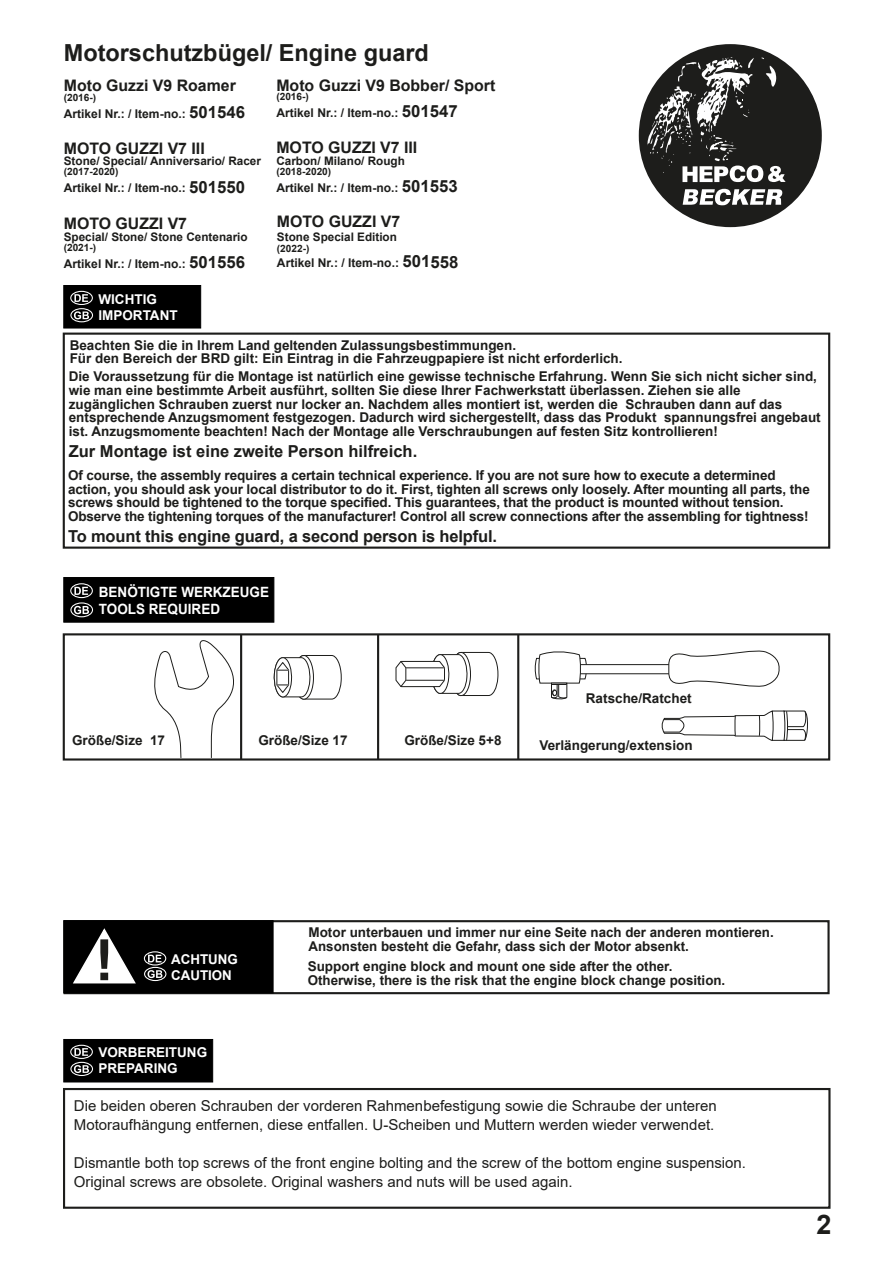
<style>
.page{position:relative;width:893px;height:1263px;background:#fff}
.page>*{position:absolute;margin:0;border:0;box-sizing:border-box;transform-origin:0 0}
.t1{font:700 27px "Arial";color:#1d1d1b}
.t2{font:700 23.4px "Arial";color:#1d1d1b}
.t3{font:700 16.5px "Arial";letter-spacing:-.01em;color:#1d1d1b}
.t4{font:700 15.9px "Arial";color:#1d1d1b}
.t5{font:15px/19.5px "Arial";color:#1d1d1b}
.t6{font:700 14.1px/17px "Arial";color:#fff;scale:.95 1}
.t7{font:700 13.5px/13.5px "Arial";color:#1d1d1b}
.t8{font:700 13.5px/16.2px "Arial";color:#fff}
.t9{font:700 12px "Arial";color:#1d1d1b}
.t10{font:700 11.7px "Arial";color:#1d1d1b}
.t11{font:700 10.05px "Arial";color:#1d1d1b}
.s1{font-size:16.8px}
</style>
<div class="page">
<div style="left:639px;top:44px;width:183px;height:183px;background:#1d1d1b;border-radius:50%"></div>
<svg style="left:683px;top:189px;width:99px;height:16px"></svg>
<svg style="left:647px;top:57px;width:139px;height:125px"></svg>
<div style="left:63px;top:1088px;width:767px;height:121px;border:2px solid #1d1d1b"></div>
<div style="left:63px;top:333px;width:767px;height:216px;border:2px solid #1d1d1b"></div>
<div style="left:63px;top:285px;width:138px;height:43px;background:#000;border:1px solid #000"></div>
<svg style="left:74px;top:294px;width:14px;height:8px"></svg>
<div style="left:70px;top:291px;width:23px;height:14px;border:1px solid #fff;border-radius:50%"></div>
<svg style="left:74px;top:311px;width:15px;height:8px"></svg>
<div style="left:70px;top:308px;width:23px;height:14px;border:1px solid #fff;border-radius:50%"></div>
<div style="left:63px;top:1039px;width:150px;height:43px;background:#000;border:1px solid #000"></div>
<svg style="left:74px;top:1048px;width:14px;height:8px"></svg>
<div style="left:70px;top:1045px;width:23px;height:14px;border:1px solid #fff;border-radius:50%"></div>
<svg style="left:74px;top:1065px;width:15px;height:8px"></svg>
<div style="left:70px;top:1062px;width:23px;height:14px;border:1px solid #fff;border-radius:50%"></div>
<div style="left:64px;top:920px;width:766px;height:74px;border:2px solid #1d1d1b"></div>
<div style="left:63px;top:920px;width:210px;height:73px;background:#000"></div>
<svg style="left:73px;top:928px;width:63px;height:56px"></svg>
<svg style="left:148px;top:955px;width:14px;height:7px"></svg>
<div style="left:144px;top:951px;width:22px;height:14px;border:1px solid #fff;border-radius:50%"></div>
<svg style="left:148px;top:970px;width:14px;height:8px"></svg>
<div style="left:144px;top:967px;width:22px;height:14px;border:1px solid #fff;border-radius:50%"></div>
<div style="left:63px;top:633px;width:767px;height:127px;border:2px solid #1d1d1b"></div>
<svg style="left:661px;top:710px;width:147px;height:31px"></svg>
<svg style="left:152px;top:640px;width:88px;height:119px"></svg>
<div style="left:576px;top:664px;width:96px;height:10px;border:1px solid #1d1d1b"></div>
<svg style="left:535px;top:651px;width:52px;height:49px"></svg>
<svg style="left:668px;top:650px;width:112px;height:37px"></svg>
<hr style="left:240px;top:635px;width:2px;height:124px;background:#1d1d1b">
<hr style="left:517px;top:635px;width:2px;height:124px;background:#1d1d1b">
<hr style="left:377px;top:635px;width:2px;height:124px;background:#1d1d1b">
<svg style="left:395px;top:651px;width:104px;height:46px"></svg>
<div style="left:63px;top:577px;width:211px;height:45px;background:#000"></div>
<svg style="left:74px;top:587px;width:14px;height:8px"></svg>
<div style="left:70px;top:583px;width:23px;height:15px;border:1px solid #fff;border-radius:50%"></div>
<svg style="left:74px;top:606px;width:15px;height:8px"></svg>
<div style="left:70px;top:602px;width:23px;height:15px;border:1px solid #fff;border-radius:50%"></div>
<svg style="left:273px;top:655px;width:69px;height:45px"></svg>
<h2 class="t2" style="left:64px;top:37px;width:367px">Motorschutzbügel/ Engine guard</h2>
<p class="t4" style="left:64px;top:74px;width:174px">Moto Guzzi V9 Roamer</p>
<p class="t11" style="left:64px;top:90px;width:34px">(2016-)</p>
<p class="t9" style="left:64px;top:105px;width:183px">Artikel Nr.: / Item-no.: <span class="s1">501546</span></p>
<p class="t4" style="left:276px;top:74px;width:220px">Moto Guzzi V9 Bobber/ Sport</p>
<p class="t11" style="left:276px;top:89px;width:34px">(2016-)</p>
<p class="t9" style="left:276px;top:104px;width:183px">Artikel Nr.: / Item-no.: <span class="s1">501547</span></p>
<p class="t4" style="left:64px;top:137px;width:142px">MOTO GUZZI V7 III</p>
<p class="t10" style="left:64px;top:153px;width:199px">Stone/ Special/ Anniversario/ Racer</p>
<p class="t11" style="left:64px;top:165px;width:56px">(2017-2020)</p>
<p class="t9" style="left:64px;top:180px;width:183px">Artikel Nr.: / Item-no.: <span class="s1">501550</span></p>
<p class="t4" style="left:64px;top:213px;width:125px">MOTO GUZZI V7</p>
<p class="t10" style="left:64px;top:228px;width:185px">Special/ Stone/ Stone Centenario</p>
<p class="t11" style="left:64px;top:240px;width:34px">(2021-)</p>
<p class="t9" style="left:64px;top:255px;width:183px">Artikel Nr.: / Item-no.: <span class="s1">501556</span></p>
<p class="t8" style="left:98px;top:291px;width:81px">WICHTIG<br>IMPORTANT</p>
<p class="t4" style="left:276px;top:137px;width:142px">MOTO GUZZI V7 III</p>
<p class="t10" style="left:276px;top:152px;width:130px">Carbon/ Milano/ Rough</p>
<p class="t11" style="left:276px;top:164px;width:56px">(2018-2020)</p>
<p class="t9" style="left:276px;top:179px;width:183px">Artikel Nr.: / Item-no.: <span class="s1">501553</span></p>
<p class="t4" style="left:277px;top:210px;width:125px">MOTO GUZZI V7</p>
<p class="t10" style="left:277px;top:229px;width:122px">Stone Special Edition</p>
<p class="t11" style="left:277px;top:241px;width:34px">(2022-)</p>
<p class="t9" style="left:277px;top:255px;width:183px">Artikel Nr.: / Item-no.: <span class="s1">501558</span></p>
<p class="t7" style="left:70px;top:338px;width:554px">Beachten Sie die in Ihrem Land geltenden Zulassungsbestimmungen.<br>Für den Bereich der BRD gilt: Ein Eintrag in die Fahrzeugpapiere ist nicht erforderlich.</p>
<p class="t7" style="left:69px;top:370px;width:753px">Die Voraussetzung für die Montage ist natürlich eine gewisse technische Erfahrung. Wenn Sie sich nicht sicher sind, wie man eine bestimmte Arbeit ausführt, sollten Sie diese Ihrer Fachwerkstatt überlassen. Ziehen sie alle zugänglichen Schrauben zuerst nur locker an. Nachdem alles montiert ist, werden die Schrauben dann auf das entsprechende Anzugsmoment festgezogen. Dadurch wird sichergestellt, dass das Produkt spannungsfrei angebaut ist. Anzugsmomente beachten! Nach der Montage alle Verschraubungen auf festen Sitz kontrollieren!</p>
<p class="t3" style="left:69px;top:440px;width:350px">Zur Montage ist eine zweite Person hilfreich.</p>
<p class="t7" style="left:68px;top:469px;width:743px">Of course, the assembly requires a certain technical experience. If you are not sure how to execute a determined action, you should ask your local distributor to do it. First, tighten all screws only loosely. After mounting all parts, the screws should be tightened to the torque specified. This guarantees, that the product is mounted without tension.<br>Observe the tightening torques of the manufacturer! Control all screw connections after the assembling for tightness!</p>
<p class="t3" style="left:68px;top:525px;width:431px">To mount this engine guard, a second person is helpful.</p>
<p class="t6" style="left:99px;top:583px;width:181px">BENÖTIGTE WERKZEUGE<br>TOOLS REQUIRED</p>
<p class="t7" style="left:586px;top:692px;width:107px">Ratsche/Ratchet</p>
<p class="t7" style="left:72px;top:734px;width:95px">Größe/Size 17</p>
<p class="t7" style="left:258px;top:734px;width:91px">Größe/Size 17</p>
<p class="t7" style="left:404px;top:734px;width:99px">Größe/Size 5+8</p>
<p class="t7" style="left:539px;top:739px;width:155px">Verlängerung/extension</p>
<p class="t8" style="left:171px;top:951px;width:68px">ACHTUNG<br>CAUTION</p>
<p class="t8" style="left:98px;top:1044px;width:110px">VORBEREITUNG<br>PREPARING</p>
<p class="t7" style="left:308px;top:926px;width:467px">Motor unterbauen und immer nur eine Seite nach der anderen montieren.<br>Ansonsten besteht die Gefahr, dass sich der Motor absenkt.</p>
<p class="t7" style="left:308px;top:960px;width:419px">Support engine block and mount one side after the other.<br>Otherwise, there is the risk that the engine block change position.</p>
<p class="t5" style="left:74px;top:1096px;width:644px">Die beiden oberen Schrauben der vorderen Rahmenbefestigung sowie die Schraube der unteren<br>Motoraufhängung entfernen, diese entfallen. U-Scheiben und Muttern werden wieder verwendet.</p>
<p class="t5" style="left:74px;top:1153px;width:674px">Dismantle both top screws of the front engine bolting and the screw of the bottom engine suspension.<br>Original screws are obsolete. Original washers and nuts will be used again.</p>
<h1 class="t1" style="left:816px;top:1205px;width:17px">2</h1>
</div>
